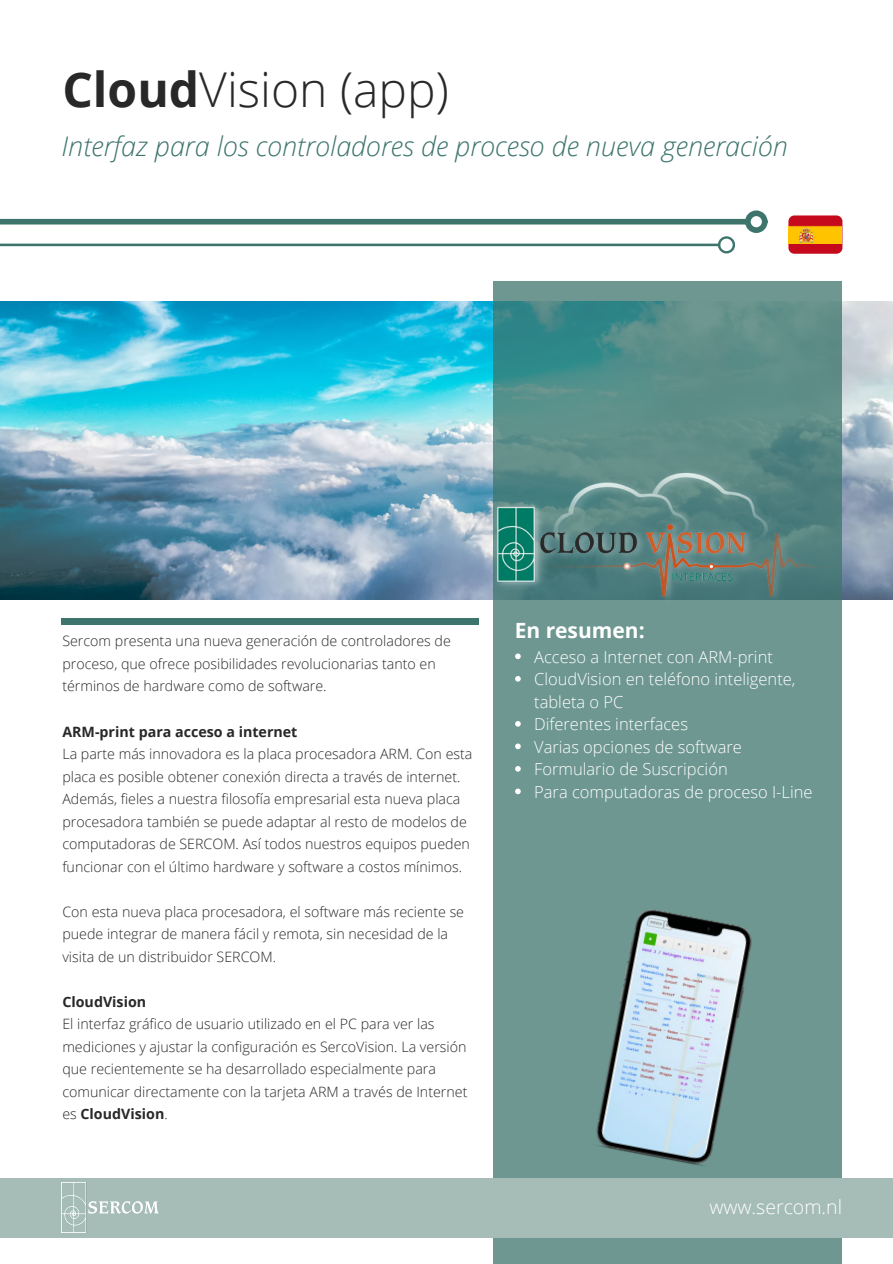
<style>
.page{position:relative;width:893px;height:1264px;background:#fff}
.page>*{position:absolute;margin:0;border:0;box-sizing:border-box;transform-origin:0 0}
.t1{font:300 48px "Open Sans";color:#282828}
.t2{font:italic 300 27px "Open Sans";color:#3d756c}
.t3{font:700 21px "Open Sans";color:#fff}
.t4{font:300 19.5px "Open Sans";color:#fff}
.t5{font:300 16.5px/22.5px "Open Sans";color:#fff}
.t6{font:300 14.25px/22.5px "Open Sans";color:#282828}
.t7{font:700 14.25px "Open Sans";color:#282828}
.s1{font-weight:700}
</style>
<div class="page">
<svg style="left:0;top:236px;width:735px;height:17px"></svg>
<img style="left:0;top:301px;width:892px;height:298px">
<img style="left:493px;top:282px;width:348px;height:981px">
<div style="left:0;top:219px;width:745px;height:5px;background:#3d756c"></div>
<div style="left:745px;top:210px;width:22px;height:23px;border:6px solid #3d756c;border-radius:50%"></div>
<div style="left:0;top:1178px;width:892px;height:59px;background:#a5bcb7"></div>
<img style="left:62px;top:1182px;width:96px;height:49px">
<div style="left:62px;top:618px;width:416px;height:6px;background:#3d756c"></div>
<img style="left:577px;top:903px;width:192px;height:270px">
<img style="left:490px;top:465px;width:354px;height:140px">
<svg style="left:515px;top:653px;width:5px;height:6px"></svg>
<svg style="left:515px;top:676px;width:5px;height:5px"></svg>
<svg style="left:515px;top:721px;width:5px;height:5px"></svg>
<svg style="left:515px;top:743px;width:5px;height:6px"></svg>
<svg style="left:515px;top:766px;width:5px;height:5px"></svg>
<svg style="left:515px;top:788px;width:5px;height:6px"></svg>
<div style="left:788px;top:215px;width:54px;height:39px;background:#c60a1d;border-radius:6px"></div>
<div style="left:788px;top:226px;width:54px;height:17px;background:#ffc400"></div>
<img style="left:790px;top:226px;width:51px;height:17px">
<p class="t1" style="left:62px;top:55px;width:388px"><span class="s1">Cloud</span>Vision (app)</p>
<p class="t2" style="left:62px;top:127px;width:727px">Interfaz para los controladores de proceso de nueva generación</p>
<p class="t6" style="left:62px;top:629px;width:390px">Sercom presenta una nueva generación de controladores de proceso, que ofrece posibilidades revolucionarias tanto en términos de hardware como de software.</p>
<h3 class="t7" style="left:62px;top:721px;width:236px">ARM-print para acceso a internet</h3>
<p class="t6" style="left:62px;top:742px;width:411px">La parte más innovadora es la placa procesadora ARM. Con esta placa es posible obtener conexión directa a través de internet.<br>Además, fieles a nuestra filosofía empresarial esta nueva placa procesadora también se puede adaptar al resto de modelos de computadoras de SERCOM. Así todos nuestros equipos pueden funcionar con el último hardware y software a costos mínimos.</p>
<p class="t6" style="left:62px;top:899px;width:403px">Con esta nueva placa procesadora, el software más reciente se puede integrar de manera fácil y remota, sin necesidad de la visita de un distribuidor SERCOM.</p>
<p class="t7" style="left:62px;top:991px;width:85px">CloudVision</p>
<p class="t6" style="left:62px;top:1012px;width:406px">El interfaz gráfico de usuario utilizado en el PC para ver las mediciones y ajustar la configuración es SercoVision. La versión que recientemente se ha desarrollado especialmente para comunicar directamente con la tarjeta ARM a través de Internet es <span class="s1">CloudVision</span>.</p>
<p class="t3" style="left:514px;top:615px;width:131px">En resumen:</p>
<p class="t5" style="left:534px;top:645px;width:240px">Acceso a Internet con ARM-print</p>
<p class="t5" style="left:534px;top:667px;width:263px">CloudVision en teléfono inteligente, tableta o PC</p>
<p class="t5" style="left:534px;top:712px;width:155px">Diferentes interfaces</p>
<p class="t5" style="left:534px;top:735px;width:209px">Varias opciones de software</p>
<p class="t5" style="left:534px;top:757px;width:195px">Formulario de Suscripción</p>
<p class="t5" style="left:534px;top:780px;width:280px">Para computadoras de proceso I-Line</p>
<p class="t4" style="left:709px;top:1193px;width:134px">www.sercom.nl</p>
</div>
